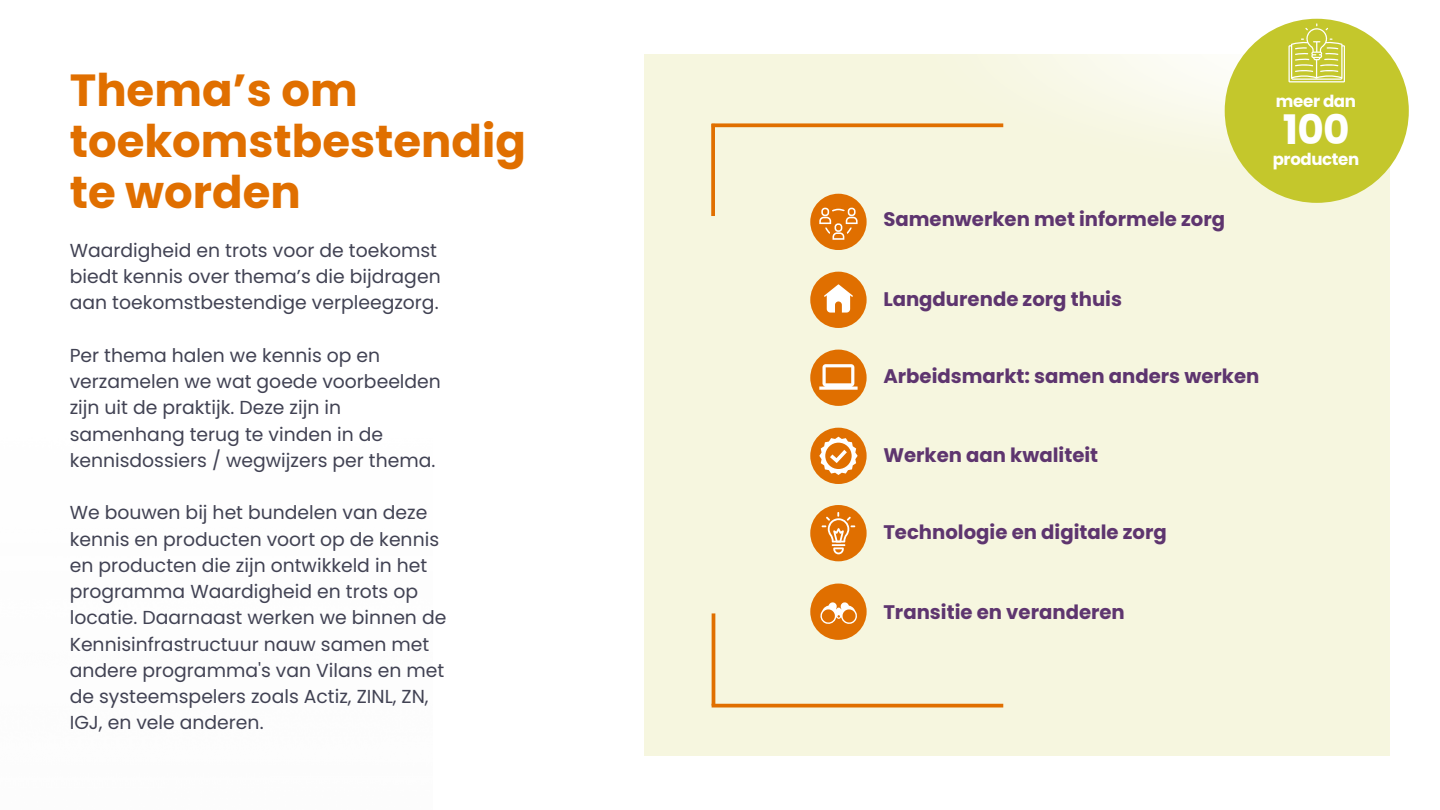
<style>
.page{position:relative;width:1440px;height:810px;background:#fff}
.page>*{position:absolute;margin:0;border:0;box-sizing:border-box;transform-origin:0 0}
.t1{font:700 45px/51px "Poppins";color:#e06f00}
.t2{font:700 40.7px "Poppins";color:#fff}
.t3{font:700 19.7px "Poppins";color:#5e356f}
.t4{font:18.8px/26.2px "Poppins";color:#414253}
.t5{font:700 16.7px "Poppins";letter-spacing:-.02em;color:#fff}
.t6{font:700 16.5px "Poppins";letter-spacing:-.02em;color:#fff}
</style>
<div class="page">
<div style="left:644px;top:54px;width:746px;height:702px;background:#f6f6df"></div>
<div style="left:810px;top:272px;width:57px;height:56px;background:#e06f00;border-radius:50%"></div>
<svg style="left:824px;top:284px;width:29px;height:29px"></svg>
<div style="left:810px;top:350px;width:57px;height:56px;background:#e06f00;border-radius:50%"></div>
<svg style="left:819px;top:364px;width:39px;height:26px"></svg>
<div style="left:810px;top:194px;width:57px;height:56px;background:#e06f00;border-radius:50%"></div>
<svg style="left:819px;top:208px;width:39px;height:32px"></svg>
<svg style="left:711px;top:124px;width:4px;height:92px"></svg>
<hr style="left:712px;top:613px;width:3px;height:93px;background:#e06f00">
<svg style="left:712px;top:704px;width:291px;height:4px"></svg>
<svg style="left:712px;top:123px;width:176px;height:4px"></svg>
<div style="left:810px;top:584px;width:57px;height:56px;background:#e06f00;border-radius:50%"></div>
<div style="left:810px;top:428px;width:57px;height:56px;background:#e06f00;border-radius:50%"></div>
<svg style="left:819px;top:437px;width:39px;height:38px"></svg>
<div style="left:810px;top:505px;width:57px;height:56px;background:#e06f00;border-radius:50%"></div>
<svg style="left:822px;top:512px;width:33px;height:42px"></svg>
<svg style="left:820px;top:602px;width:37px;height:22px"></svg>
<svg style="left:888px;top:18px;width:521px;height:170px"></svg>
<div style="left:1225px;top:19px;width:184px;height:184px;background:#c4c72c;border-radius:50%"></div>
<svg style="left:1288px;top:23px;width:57px;height:59px"></svg>
<p class="t1" style="left:70px;top:64px;width:458px">Thema’s om toekomstbestendig</p>
<p class="t1" style="left:70px;top:166px;width:232px">te worden</p>
<p class="t4" style="left:70px;top:237px;width:372px">Waardigheid en trots voor de toekomst biedt kennis over thema’s die bijdragen aan toekomstbestendige verpleegzorg.</p>
<p class="t4" style="left:70px;top:342px;width:373px">Per thema halen we kennis op en verzamelen we wat goede voorbeelden zijn uit de praktijk. Deze zijn in samenhang terug te vinden in de kennisdossiers / wegwijzers per thema.</p>
<p class="t4" style="left:70px;top:500px;width:378px">We bouwen bij het bundelen van deze kennis en producten voort op de kennis en producten die zijn ontwikkeld in het programma Waardigheid en trots op locatie. Daarnaast werken we binnen de Kennisinfrastructuur nauw samen met andere programma's van Vilans en met de systeemspelers zoals Actiz, ZINL, ZN, IGJ, en vele anderen.</p>
<p class="t3" style="left:883px;top:205px;width:343px">Samenwerken met informele zorg</p>
<p class="t5" style="left:1276px;top:89px;width:82px">meer dan</p>
<p class="t2" style="left:1283px;top:102px;width:68px">100</p>
<p class="t6" style="left:1273px;top:147px;width:88px">producten</p>
<p class="t3" style="left:883px;top:285px;width:240px">Langdurende zorg thuis</p>
<p class="t3" style="left:883px;top:362px;width:378px">Arbeidsmarkt: samen anders werken</p>
<p class="t3" style="left:883px;top:442px;width:216px">Werken aan kwaliteit</p>
<p class="t3" style="left:883px;top:518px;width:285px">Technologie en digitale zorg</p>
<p class="t3" style="left:883px;top:599px;width:243px">Transitie en veranderen</p>
</div>
